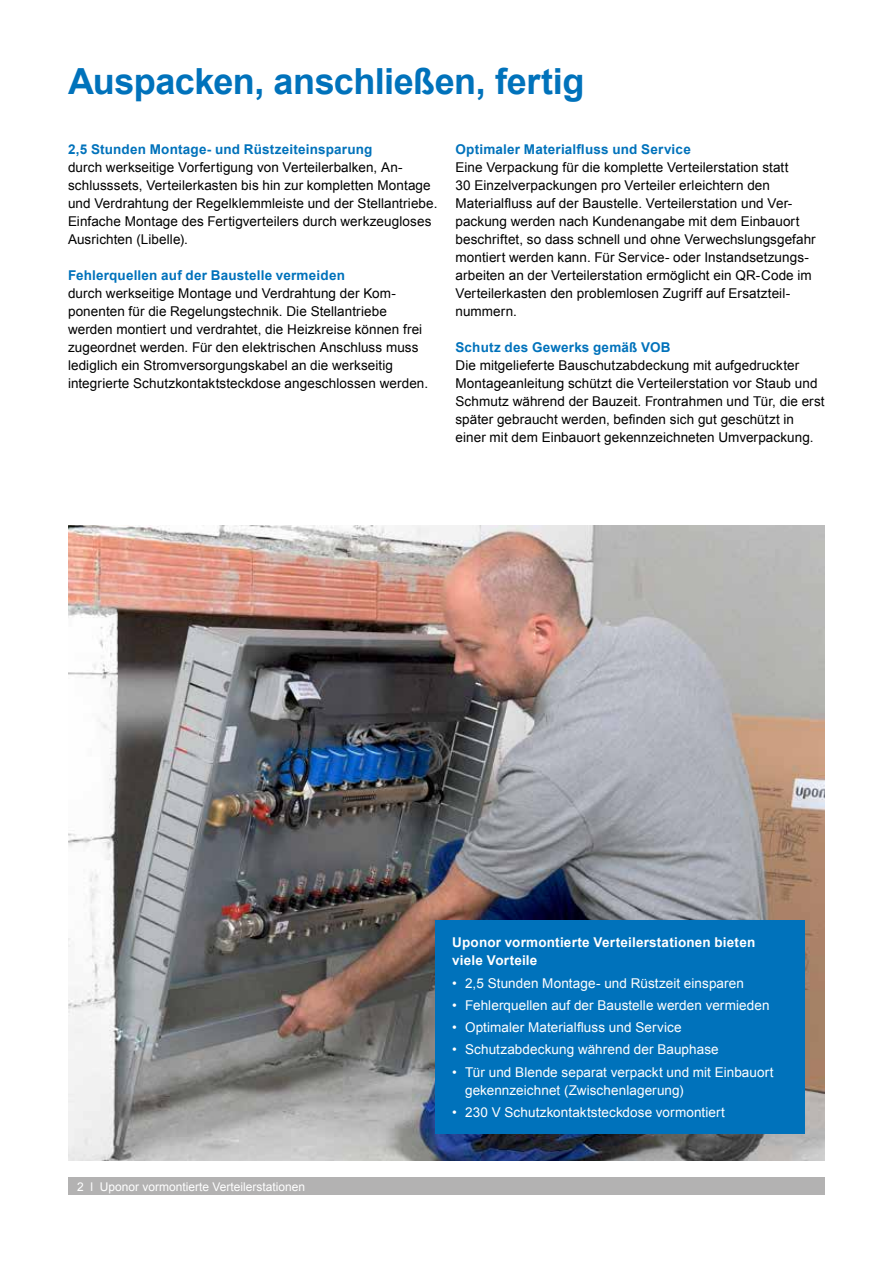
<style>
.page{position:relative;width:893px;height:1263px;background:#fff}
.page>*{position:absolute;margin:0;border:0;box-sizing:border-box;transform-origin:0 0}
.t1{font:700 36px "Arial";letter-spacing:-.015em;color:#0072bb}
.t2{font:13.5px/18px "Arial";letter-spacing:.005em;color:#000}
.t3{font:13.5px/18px "Arial";letter-spacing:.005em;color:#fff}
.t4{font:700 13.5px "Arial";letter-spacing:.015em;color:#0072bb}
.t5{font:700 13.5px/18px "Arial";letter-spacing:.015em;color:#fff}
.t6{font:12px "Arial";color:#fff}
</style>
<div class="page">
<div style="left:68px;top:1178px;width:757px;height:17px;background:#b3b2b2"></div>
<img style="left:68px;top:525px;width:757px;height:636px">
<div style="left:435px;top:920px;width:370px;height:214px;background:#0072bb"></div>
<h1 class="t1" style="left:68px;top:57px;width:518px">Auspacken, anschließen, fertig</h1>
<p class="t4" style="left:68px;top:141px;width:306px">2,5 Stunden Montage- und Rüstzeiteinsparung</p>
<p class="t2" style="left:68px;top:159px;width:371px">durch werkseitige Vorfertigung von Verteilerbalken, An&shy;schlusssets, Verteilerkasten bis hin zur kompletten Montage und Verdrahtung der Regelklemmleiste und der Stellantriebe.<br>Einfache Montage des Fertigverteilers durch werkzeugloses Ausrichten (Libelle).</p>
<p class="t4" style="left:68px;top:267px;width:278px">Fehlerquellen auf der Baustelle vermeiden</p>
<p class="t2" style="left:68px;top:285px;width:362px">durch werkseitige Montage und Verdrahtung der Kom&shy;ponenten für die Regelungstechnik. Die Stellantriebe werden montiert und verdrahtet, die Heizkreise können frei zugeordnet werden. Für den elektrischen Anschluss muss lediglich ein Stromversorgungskabel an die werkseitig integrierte Schutzkontaktsteckdose angeschlossen werden.</p>
<p class="t4" style="left:455px;top:141px;width:237px">Optimaler Materialfluss und Service</p>
<p class="t2" style="left:455px;top:159px;width:362px">Eine Verpackung für die komplette Verteilerstation statt<br>30 Einzelverpackungen pro Verteiler erleichtern den Materialfluss auf der Baustelle. Verteilerstation und Ver&shy;packung werden nach Kundenangabe mit dem Einbauort beschriftet, so dass schnell und ohne Verwechslungsgefahr montiert werden kann. Für Service- oder Instandsetzungs&shy;arbeiten an der Verteilerstation ermöglicht ein QR-Code im Verteilerkasten den problemlosen Zugriff auf Ersatzteil&shy;nummern.</p>
<p class="t4" style="left:455px;top:339px;width:217px">Schutz des Gewerks gemäß VOB</p>
<p class="t2" style="left:455px;top:357px;width:371px">Die mitgelieferte Bauschutzabdeckung mit aufgedruckter Montageanleitung schützt die Verteilerstation vor Staub und Schmutz während der Bauzeit. Frontrahmen und Tür, die erst später gebraucht werden, befinden sich gut geschützt in einer mit dem Einbauort gekennzeichneten Umverpackung.</p>
<p class="t6" style="left:77px;top:1179px;width:230px">2 l Uponor vormontierte Verteilerstationen</p>
<p class="t5" style="left:452px;top:934px;width:304px">Uponor vormontierte Verteilerstationen bieten viele Vorteile</p>
<p class="t3" style="left:452px;top:974px;width:293px">• 2,5 Stunden Montage- und Rüstzeit einsparen</p>
<p class="t3" style="left:452px;top:996px;width:319px">• Fehlerquellen auf der Baustelle werden vermieden</p>
<p class="t3" style="left:452px;top:1018px;width:231px">• Optimaler Materialfluss und Service</p>
<p class="t3" style="left:452px;top:1041px;width:268px">• Schutzabdeckung während der Bauphase</p>
<p class="t3" style="left:465px;top:1063px;width:310px;text-indent:-13px">• Tür und Blende separat verpackt und mit Einbauort gekennzeichnet (Zwischenlagerung)</p>
<p class="t3" style="left:452px;top:1103px;width:274px">• 230 V Schutzkontaktsteckdose vormontiert</p>
</div>
